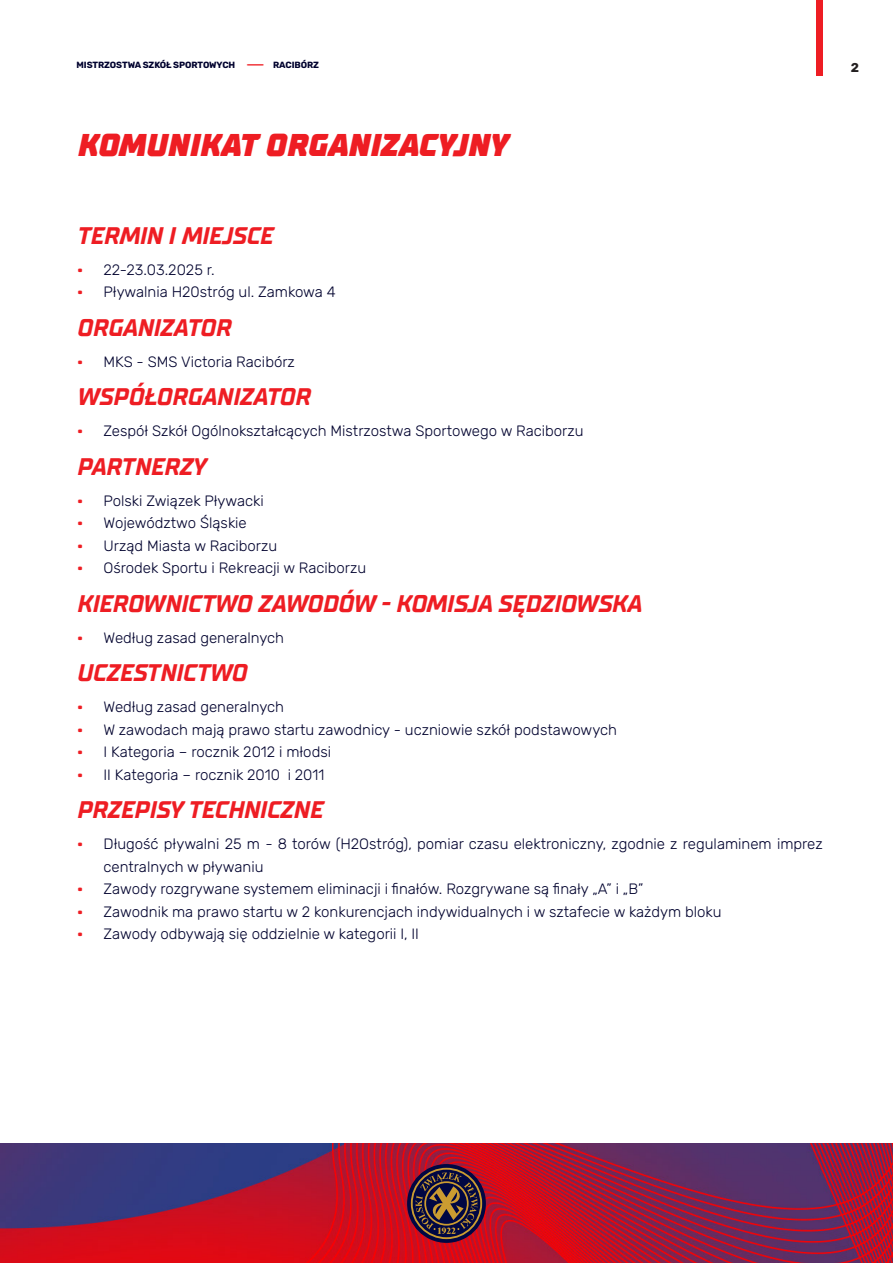
<style>
.page{position:relative;width:893px;height:1263px;background:#fff}
.page>*{position:absolute;margin:0;border:0;box-sizing:border-box;transform-origin:0 0}
.t1{font:italic 900 31.5px "TT Supermolot Neue";color:#ee1d23}
.t2{font:italic 700 24px "TT Supermolot Neue";color:#ee1d23}
.t3{font:300 15px/22.5px "Rubik";color:#00022e}
.t4{font:700 12.75px "Rubik";color:#231f20}
.t5{font:700 9px "Rubik";letter-spacing:-.01em;color:#00022e}
.s1{color:#ee1d23}
.s2{font-family:"TT Supermolot Neue Exp";font-weight:900;color:#ee1d23}
</style>
<div class="page">
<div style="left:816px;top:0;width:7px;height:75px;background:#ee1d23"></div>
<img style="left:0;top:1144px;width:893px;height:119px">
<svg style="left:407px;top:1164px;width:79px;height:79px"></svg>
<svg style="left:411px;top:1168px;width:71px;height:71px;background:#51343a"></svg>
<p class="t5" style="left:77px;top:60px;width:244px">MISTRZOSTWA SZKÓŁ SPORTOWYCH <span class="s1">-</span> RACIBÓRZ</p>
<p class="t1" style="left:77px;top:126px;width:432px">KOMUNIKAT ORGANIZACYJNY</p>
<p class="t2" style="left:77px;top:221px;width:198px">TERMIN I MIEJSCE</p>
<p class="t3" style="left:77px;top:258px;width:140px"><span class="s2">•</span> 22-23.03.2025 r.</p>
<p class="t3" style="left:77px;top:281px;width:261px"><span class="s2">•</span> Pływalnia H20stróg ul. Zamkowa 4</p>
<p class="t2" style="left:77px;top:313px;width:155px">ORGANIZATOR</p>
<p class="t3" style="left:77px;top:350px;width:220px"><span class="s2">•</span> MKS - SMS Victoria Racibórz</p>
<p class="t2" style="left:77px;top:382px;width:235px">WSPÓŁORGANIZATOR</p>
<p class="t3" style="left:77px;top:420px;width:508px"><span class="s2">•</span> Zespół Szkół Ogólnokształcących Mistrzostwa Sportowego w Raciborzu</p>
<p class="t2" style="left:77px;top:452px;width:131px">PARTNERZY</p>
<p class="t3" style="left:77px;top:489px;width:189px"><span class="s2">•</span> Polski Związek Pływacki</p>
<p class="t3" style="left:77px;top:512px;width:172px"><span class="s2">•</span> Województwo Śląskie</p>
<p class="t3" style="left:77px;top:534px;width:202px"><span class="s2">•</span> Urząd Miasta w Raciborzu</p>
<p class="t3" style="left:77px;top:557px;width:291px"><span class="s2">•</span> Ośrodek Sportu i Rekreacji w Raciborzu</p>
<p class="t2" style="left:77px;top:589px;width:566px">KIEROWNICTWO ZAWODÓW - KOMISJA SĘDZIOWSKA</p>
<p class="t3" style="left:77px;top:626px;width:209px"><span class="s2">•</span> Według zasad generalnych</p>
<p class="t2" style="left:77px;top:658px;width:171px">UCZESTNICTWO</p>
<p class="t3" style="left:77px;top:696px;width:209px"><span class="s2">•</span> Według zasad generalnych</p>
<p class="t3" style="left:77px;top:718px;width:542px"><span class="s2">•</span> W zawodach mają prawo startu zawodnicy - uczniowie szkół podstawowych</p>
<p class="t3" style="left:77px;top:741px;width:256px"><span class="s2">•</span> I Kategoria – rocznik 2012 i młodsi</p>
<p class="t3" style="left:77px;top:763px;width:249px"><span class="s2">•</span> II Kategoria – rocznik 2010 i 2011</p>
<p class="t2" style="left:77px;top:795px;width:247px">PRZEPISY TECHNICZNE</p>
<p class="t3" style="left:104px;top:833px;width:721px;text-indent:-27px"><span class="s2">•</span> Długość pływalni 25 m - 8 torów (H2Ostróg), pomiar czasu elektroniczny, zgodnie z regulaminem imprez centralnych w pływaniu</p>
<p class="t3" style="left:77px;top:878px;width:568px"><span class="s2">•</span> Zawody rozgrywane systemem eliminacji i finałów. Rozgrywane są finały „A” i „B”</p>
<p class="t3" style="left:77px;top:900px;width:647px"><span class="s2">•</span> Zawodnik ma prawo startu w 2 konkurencjach indywidualnych i w sztafecie w każdym bloku</p>
<p class="t3" style="left:77px;top:923px;width:344px"><span class="s2">•</span> Zawody odbywają się oddzielnie w kategorii I, II</p>
<p class="t4" style="left:851px;top:60px;width:10px">2</p>
</div>
